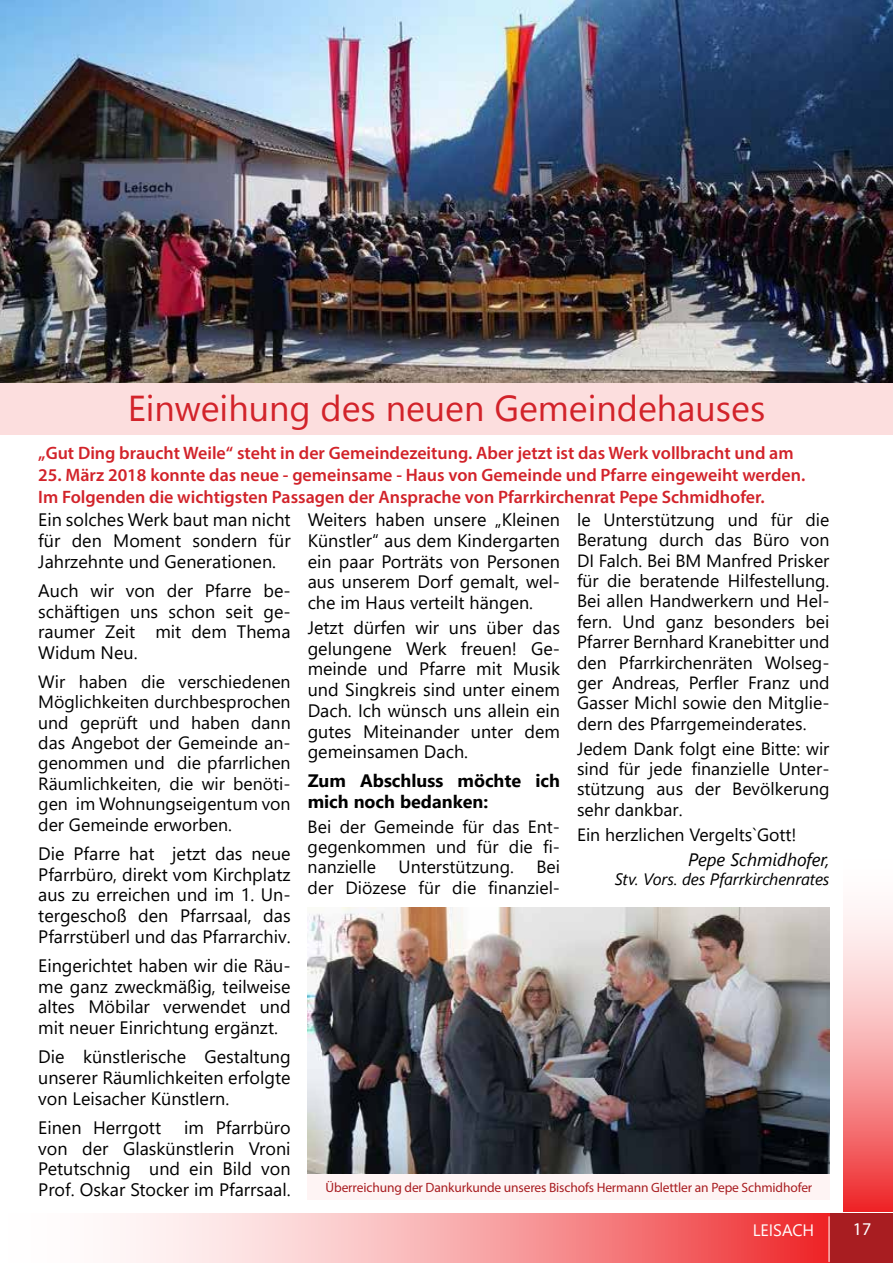
<style>
.page{position:relative;width:893px;height:1263px;background:#fff}
.page>*{position:absolute;margin:0;border:0;box-sizing:border-box;transform-origin:0 0}
.t1{font:36px "Leelawadee UI";color:#d2232a}
.t2{font:18px/20.7px "Segoe UI";color:#000;text-align:justify}
.t3{font:600 18px/21.6px "Myriad Pro";color:#d2232a}
.t4{font:700 18px/20.7px "Segoe UI";color:#000}
.t5{font:italic 18px "Segoe UI";color:#000}
.t6{font:18px "Myriad Pro";color:#fff}
.t7{font:17.7px/20.4px "Segoe UI";color:#000;text-align:justify}
.t8{font:italic 16.5px "Segoe UI";letter-spacing:-.01em;color:#000}
.t9{font:16.5px "Segoe UI";color:#fff}
.t10{font:13.5px "Myriad Pro";letter-spacing:-.01em;color:#a81d21}
</style>
<div class="page">
<div style="left:829px;top:1213px;width:64px;height:50px;background:#a81d21"></div>
<svg style="left:126px;top:1213px;width:703px;height:50px;background:#f79e9f"></svg>
<svg style="left:844px;top:910px;width:49px;height:301px;background:#f79d9f"></svg>
<hr style="left:829px;top:1216px;width:1px;height:46px;background:#fff">
<div style="left:0;top:381px;width:893px;height:54px;background:#fcdede"></div>
<img style="left:0;top:0;width:893px;height:383px">
<img style="left:308px;top:907px;width:521px;height:268px">
<div style="left:308px;top:1175px;width:522px;height:25px;background:#fef4f4"></div>
<h1 class="t1" style="left:128px;top:383px;width:639px">Einweihung des neuen Gemeindehauses</h1>
<p class="t3" style="left:38px;top:442px;width:757px">„Gut Ding braucht Weile“ steht in der Gemeindezeitung. Aber jetzt ist das Werk vollbracht und am</p>
<p class="t3" style="left:38px;top:464px;width:769px">25. März 2018 konnte das neue - gemeinsame - Haus von Gemeinde und Pfarre eingeweiht werden.<br>Im Folgenden die wichtigsten Passagen der Ansprache von Pfarrkirchenrat Pepe Schmidhofer.</p>
<p class="t2" style="left:38px;top:508px;width:254px">Ein solches Werk baut man nicht für den Moment sondern für Jahrzehnte und Generationen.</p>
<p class="t2" style="left:38px;top:578px;width:254px">Auch wir von der Pfarre be&shy;schäftigen uns schon seit ge&shy;raumer Zeit mit dem Thema Widum Neu.</p>
<p class="t7" style="left:38px;top:670px;width:254px">Wir haben die verschiedenen Möglichkeiten durchbesprochen und geprüft und haben dann das Angebot der Gemeinde an&shy;genommen und die pfarrlichen Räumlichkeiten, die wir benöti&shy;gen im Wohnungseigentum von der Gemeinde erworben.</p>
<p class="t2" style="left:38px;top:841px;width:254px">Die Pfarre hat jetzt das neue Pfarrbüro, direkt vom Kirchplatz aus zu erreichen und im 1. Un&shy;tergeschoß den Pfarrsaal, das Pfarrstüberl und das Pfarrarchiv.</p>
<p class="t2" style="left:38px;top:953px;width:254px">Eingerichtet haben wir die Räu&shy;me ganz zweckmäßig, teilweise altes Möbilar verwendet und mit neuer Einrichtung ergänzt.</p>
<p class="t2" style="left:38px;top:1045px;width:254px">Die künstlerische Gestaltung unserer Räumlichkeiten erfolgte von Leisacher Künstlern.</p>
<p class="t2" style="left:38px;top:1115px;width:124px">Einen Herrgott</p>
<p class="t2" style="left:38px;top:1115px;width:254px;text-indent:146px">im Pfarrbüro von der Glaskünstlerin Vroni Petutschnig und ein Bild von Prof. Oskar Stocker im Pfarrsaal.</p>
<p class="t2" style="left:308px;top:508px;width:254px">Weiters haben unsere „Kleinen Künstler“ aus dem Kindergarten ein paar Porträts von Personen aus unserem Dorf gemalt, wel&shy;che im Haus verteilt hängen.</p>
<p class="t2" style="left:308px;top:616px;width:254px">Jetzt dürfen wir uns über das gelungene Werk freuen! Ge&shy;meinde und Pfarre mit Musik und Singkreis sind unter einem Dach. Ich wünsch uns allein ein gutes Miteinander unter dem gemeinsamen Dach.</p>
<p class="t4" style="left:308px;top:769px;width:254px">Zum Abschluss möchte ich mich noch bedanken:</p>
<p class="t7" style="left:308px;top:815px;width:254px">Bei der Gemeinde für das Ent&shy;gegenkommen und für die fi&shy;nanzielle</p>
<p class="t7" style="left:308px;top:855px;width:254px;text-align:right">Bei<br>der Diözese für die finanziel-</p>
<p class="t7" style="left:398px;top:855px;width:117px">Unterstützung.</p>
<p class="t7" style="left:577px;top:508px;width:254px">le Unterstützung und für die Beratung durch das Büro von DI Falch. Bei BM Manfred Prisker für die beratende Hilfestellung.<br>Bei allen Handwerkern und Hel&shy;fern. Und ganz besonders bei Pfarrer Bernhard Kranebitter und den Pfarrkirchenräten Wolseg&shy;ger Andreas, Perfler Franz und Gasser Michl sowie den Mitglie&shy;dern des Pfarrgemeinderates.</p>
<p class="t7" style="left:577px;top:736px;width:254px">Jedem Dank folgt eine Bitte: wir sind für jede finanzielle Unter&shy;stützung aus der Bevölkerung sehr dankbar.</p>
<p class="t7" style="left:577px;top:822px;width:221px">Ein herzlichen Vergelts`Gott!</p>
<p class="t5" style="left:688px;top:845px;width:143px">Pepe Schmidhofer,</p>
<p class="t8" style="left:615px;top:865px;width:216px">Stv. Vors. des Pfarrkirchenrates</p>
<p class="t10" style="left:326px;top:1179px;width:488px">Überreichung der Dankurkunde unseres Bischofs Hermann Glettler an Pepe Schmidhofer</p>
<p class="t9" style="left:753px;top:1215px;width:63px">LEISACH</p>
<p class="t6" style="left:853px;top:1218px;width:20px">17</p>
</div>
